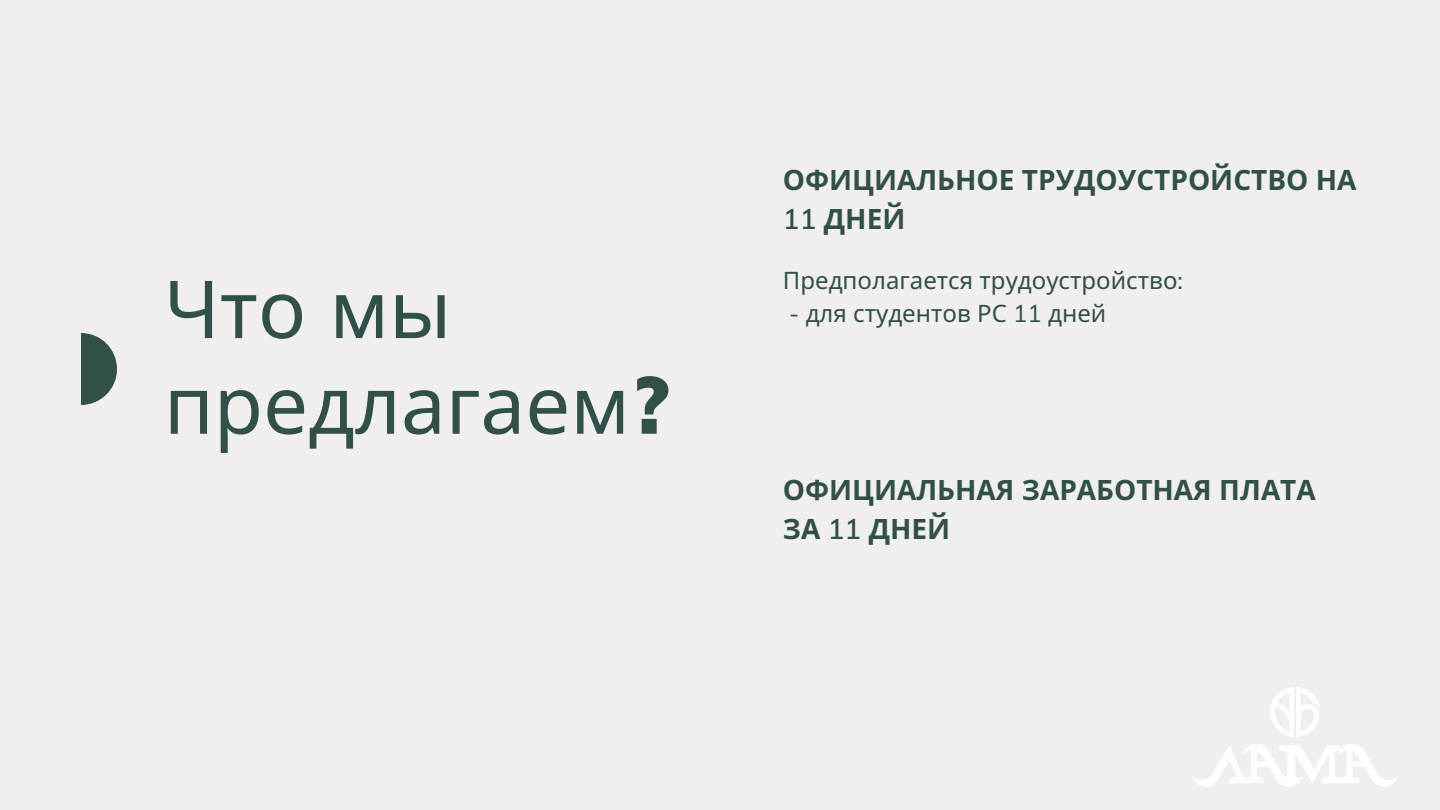
<style>
.page{position:relative;width:1440px;height:810px;background:#f1eeee}
.page>*{position:absolute;margin:0;border:0;box-sizing:border-box;transform-origin:0 0}
.t1{font:80px/95.7px "Noto Sans";color:#305049}
.t2{font:700 28px/39.1px "Noto Sans";color:#305049}
.t3{font:24px "Noto Sans";color:#305049}
.s1{font-family:"Muli";font-weight:900}
.s2{font-family:"Muli";font-weight:600}
.s3{font-family:"Muli"}
</style>
<div class="page">
<svg style="left:81px;top:333px;width:36px;height:72px"></svg>
<img style="left:1193px;top:688px;width:204px;height:99px">
<h1 class="t1" style="left:164px;top:259px;width:506px">Что мы предлагаем<span class="s1">?</span></h1>
<p class="t2" style="left:783px;top:160px;width:575px">ОФИЦИАЛЬНОЕ ТРУДОУСТРОЙСТВО НА<br><span class="s2">11</span> ДНЕЙ</p>
<p class="t3" style="left:783px;top:264px;width:402px">Предполагается трудоустройство<span class="s3">:</span></p>
<p class="t3" style="left:789px;top:297px;width:319px"><span class="s3">-</span> для студентов РС <span class="s3">11</span> дней</p>
<p class="t2" style="left:783px;top:469px;width:534px">ОФИЦИАЛЬНАЯ ЗАРАБОТНАЯ ПЛАТА<br>ЗА <span class="s2">11</span> ДНЕЙ</p>
</div>
